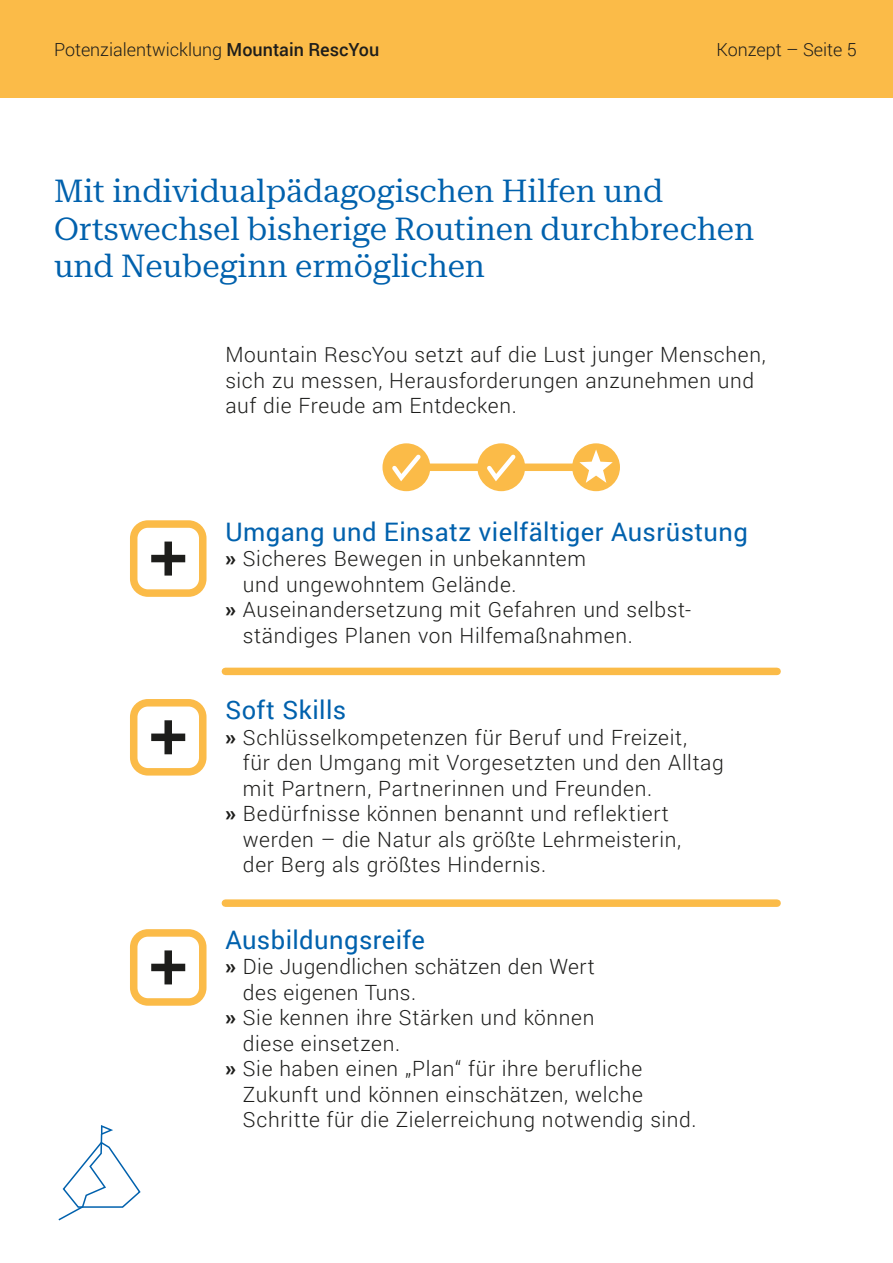
<style>
.page{position:relative;width:893px;height:1263px;background:#fff}
.page>*{position:absolute;margin:0;border:0;box-sizing:border-box;transform-origin:0 0}
.t1{font:31.5px/37.5px "Roboto Serif 72 pt";color:#0061ad}
.t2{font:25.5px "Roboto";letter-spacing:.015em;color:#0061ad}
.t3{font:300 21px/25.5px "Roboto";letter-spacing:.03em;color:#1d1d1b}
.t4{font:300 18px "Roboto";color:#1d1d1b}
.s1{font-weight:500}
.s2{font-weight:900}
</style>
<div class="page">
<svg style="left:58px;top:1125px;width:83px;height:96px"></svg>
<div style="left:0;top:0;width:893px;height:98px;background:#fbbb48"></div>
<div style="left:225px;top:668px;width:552px;height:7px;background:#fbbb48"></div>
<div style="left:225px;top:899px;width:552px;height:8px;background:#fbbb48"></div>
<div style="left:406px;top:463px;width:190px;height:8px;background:#fbbb48"></div>
<div style="left:382px;top:443px;width:48px;height:48px;background:#fbbb48;border-radius:50%"></div>
<svg style="left:388px;top:451px;width:37px;height:34px"></svg>
<div style="left:477px;top:443px;width:48px;height:48px;background:#fbbb48;border-radius:50%"></div>
<svg style="left:483px;top:451px;width:36px;height:34px"></svg>
<div style="left:572px;top:443px;width:48px;height:48px;background:#fbbb48;border-radius:50%"></div>
<svg style="left:579px;top:449px;width:34px;height:34px"></svg>
<div style="left:130px;top:520px;width:77px;height:77px;border:8px solid #fbbb48;border-radius:14px"></div>
<div style="left:151px;top:555px;width:34px;height:7px;background:#1d1d1b"></div>
<div style="left:164px;top:541px;width:8px;height:35px;background:#1d1d1b"></div>
<div style="left:130px;top:699px;width:77px;height:76px;border:8px solid #fbbb48;border-radius:14px"></div>
<div style="left:151px;top:733px;width:34px;height:8px;background:#1d1d1b"></div>
<div style="left:164px;top:720px;width:8px;height:34px;background:#1d1d1b"></div>
<div style="left:130px;top:929px;width:77px;height:77px;border:8px solid #fbbb48;border-radius:14px"></div>
<div style="left:151px;top:964px;width:34px;height:7px;background:#1d1d1b"></div>
<div style="left:164px;top:950px;width:8px;height:34px;background:#1d1d1b"></div>
<p class="t4" style="left:54px;top:37px;width:327px">Potenzialentwicklung <span class="s1">Mountain RescYou</span></p>
<p class="t4" style="left:717px;top:37px;width:142px">Konzept – Seite 5</p>
<p class="t1" style="left:54px;top:170px;width:702px">Mit individualpädagogischen Hilfen und<br>Ortswechsel bisherige Routinen durchbrechen und Neubeginn ermöglichen</p>
<p class="t3" style="left:225px;top:341px;width:542px">Mountain RescYou setzt auf die Lust junger Menschen, sich zu messen, Herausforderungen anzunehmen und auf die Freude am Entdecken.</p>
<p class="t2" style="left:225px;top:514px;width:524px">Umgang und Einsatz vielfältiger Ausrüstung</p>
<p class="t3" style="left:243px;top:545px;width:345px;text-indent:-18px"><span class="s2">»</span> Sicheres Bewegen in unbekanntem und ungewohntem Gelände.</p>
<p class="t3" style="left:243px;top:596px;width:449px;text-indent:-18px"><span class="s2">»</span> Auseinandersetzung mit Gefahren und selbst&shy;ständiges Planen von Hilfemaßnahmen.</p>
<p class="t2" style="left:225px;top:692px;width:122px">Soft Skills</p>
<p class="t3" style="left:243px;top:724px;width:482px;text-indent:-18px"><span class="s2">»</span> Schlüsselkompetenzen für Beruf und Freizeit,<br>für den Umgang mit Vorgesetzten und den Alltag mit Partnern, Partnerinnen und Freunden.</p>
<p class="t3" style="left:243px;top:800px;width:440px;text-indent:-18px"><span class="s2">»</span> Bedürfnisse können benannt und reflektiert werden – die Natur als größte Lehrmeisterin, der Berg als größtes Hindernis.</p>
<p class="t2" style="left:225px;top:922px;width:201px">Ausbildungsreife</p>
<p class="t3" style="left:243px;top:953px;width:353px;text-indent:-18px"><span class="s2">»</span> Die Jugendlichen schätzen den Wert des eigenen Tuns.</p>
<p class="t3" style="left:243px;top:1004px;width:353px;text-indent:-18px"><span class="s2">»</span> Sie kennen ihre Stärken und können diese einsetzen.</p>
<p class="t3" style="left:243px;top:1055px;width:455px;text-indent:-18px"><span class="s2">»</span> Sie haben einen „Plan“ für ihre berufliche<br>Zukunft und können einschätzen, welche<br>Schritte für die Zielerreichung notwendig sind.</p>
</div>
